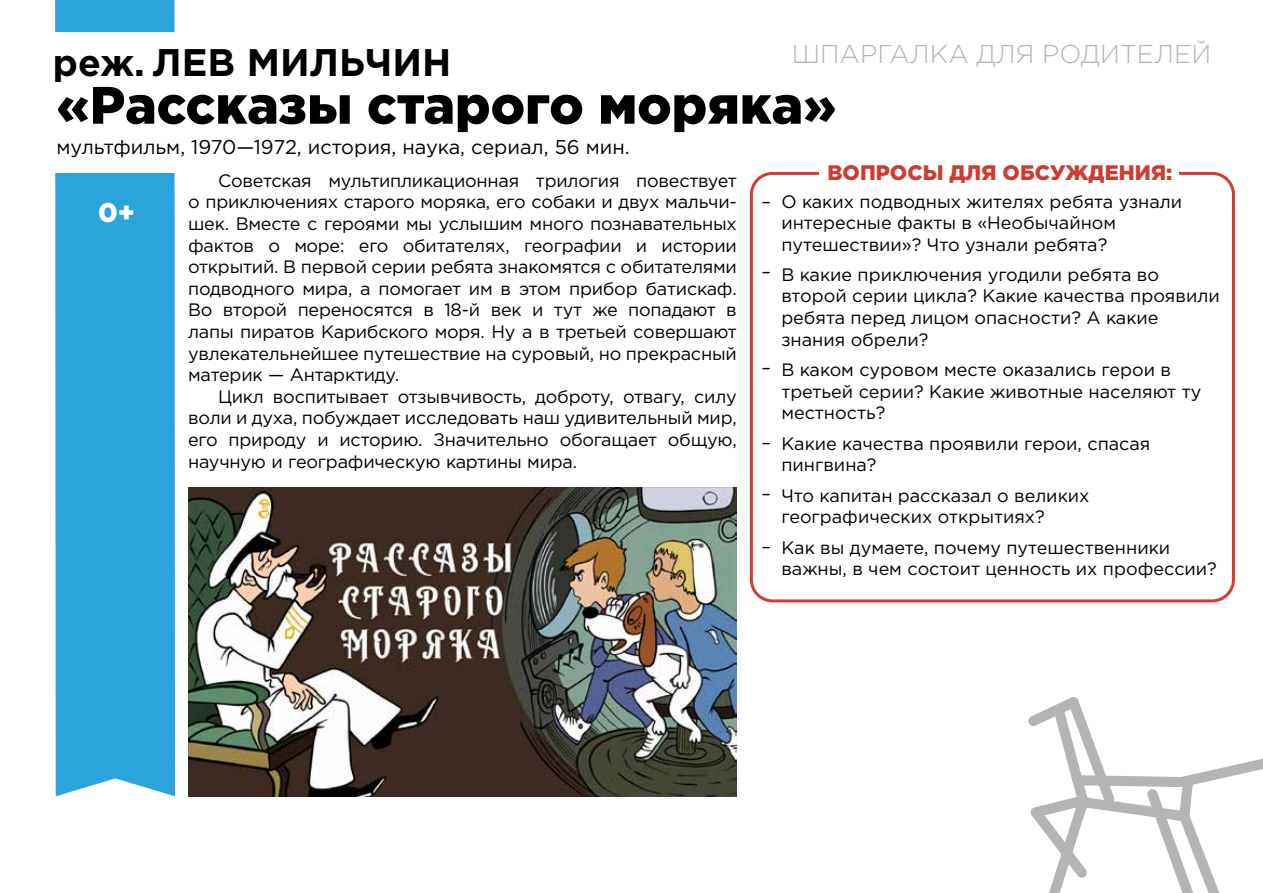
<style>
.page{position:relative;width:1263px;height:893px;background:#fff}
.page>*{position:absolute;margin:0;border:0;box-sizing:border-box;transform-origin:0 0}
.t1{font:900 52.65px "Gotham Pro";color:#000}
.t2{font:700 38.4px "Gotham Pro";color:#000}
.t3{font:900 27px "Gotham Pro";color:#fff}
.t4{font:300 25.8px "Gotham Pro";color:#b4b4b3}
.t5{font:900 21px "Gotham Pro";color:#cd3c31}
.t6{font:19.95px "Gotham Pro";color:#000}
.t7{font:18px/21.6px "Gotham Pro";color:#000}
.s1{font-size:37.2px}
</style>
<div class="page">
<div style="left:750px;top:172px;width:485px;height:430px;border:3px solid #cf3d31;border-radius:21px"></div>
<div style="left:820px;top:157px;width:359px;height:34px;background:#fff"></div>
<div style="left:55px;top:0;width:120px;height:796px;background:#2ba4dc"></div>
<div style="left:55px;top:32px;width:122px;height:140px;background:#fff"></div>
<svg style="left:1028px;top:697px;width:235px;height:196px"></svg>
<img style="left:188px;top:488px;width:549px;height:308px">
<h2 class="t2" style="left:53px;top:40px;width:400px"><span class="s1">реж.</span> ЛЕВ МИЛЬЧИН</h2>
<h3 class="t4" style="left:792px;top:40px;width:421px">ШПАРГАЛКА ДЛЯ РОДИТЕЛЕЙ</h3>
<h1 class="t1" style="left:57px;top:75px;width:781px">«Рассказы старого моряка»</h1>
<p class="t6" style="left:57px;top:136px;width:575px">мультфильм, 1970—1972, история, наука, сериал, 56 мин.</p>
<h3 class="t3" style="left:98px;top:197px;width:38px">0+</h3>
<p class="t7" style="left:188px;top:170px;width:550px;text-align:justify;text-indent:30px">Советская мультипликационная трилогия повествует о приключениях старого моряка, его собаки и двух мальчи&shy;шек. Вместе с героями мы услышим много познавательных фактов о море: его обитателях, географии и истории открытий. В первой серии ребята знакомятся с обитателями подводного мира, а помогает им в этом прибор батискаф.<br>Во второй переносятся в 18-й век и тут же попадают в лапы пиратов Карибского моря. Ну а в третьей совершают увлекательнейшее путешествие на суровый, но прекрасный материк — Антарктиду.</p>
<p class="t7" style="left:188px;top:386px;width:550px;text-align:justify;text-indent:30px">Цикл воспитывает отзывчивость, доброту, отвагу, силу воли и духа, побуждает исследовать наш удивительный мир, его природу и историю. Значительно обогащает общую, научную и географическую картины мира.</p>
<p class="t7" style="left:761px;top:191px;width:11px">–</p>
<p class="t7" style="left:761px;top:261px;width:11px">–</p>
<p class="t7" style="left:761px;top:357px;width:11px">–</p>
<p class="t7" style="left:761px;top:431px;width:11px">–</p>
<p class="t7" style="left:761px;top:483px;width:11px">–</p>
<p class="t7" style="left:761px;top:536px;width:11px">–</p>
<p class="t5" style="left:827px;top:160px;width:346px">ВОПРОСЫ ДЛЯ ОБСУЖДЕНИЯ:</p>
<p class="t7" style="left:781px;top:191px;width:402px">О каких подводных жителях ребята узнали интересные факты в «Необычайном путешествии»? Что узнали ребята?</p>
<p class="t7" style="left:781px;top:264px;width:440px">В какие приключения угодили ребята во второй серии цикла? Какие качества проявили ребята перед лицом опасности? А какие знания обрели?</p>
<p class="t7" style="left:781px;top:359px;width:421px">В каком суровом месте оказались герои в третьей серии? Какие животные населяют ту местность?</p>
<p class="t7" style="left:781px;top:432px;width:371px">Какие качества проявили герои, спасая пингвина?</p>
<p class="t7" style="left:781px;top:484px;width:310px">Что капитан рассказал о великих географических открытиях?</p>
<p class="t7" style="left:781px;top:536px;width:437px">Как вы думаете, почему путешественники важны, в чем состоит ценность их профессии?</p>
</div>
